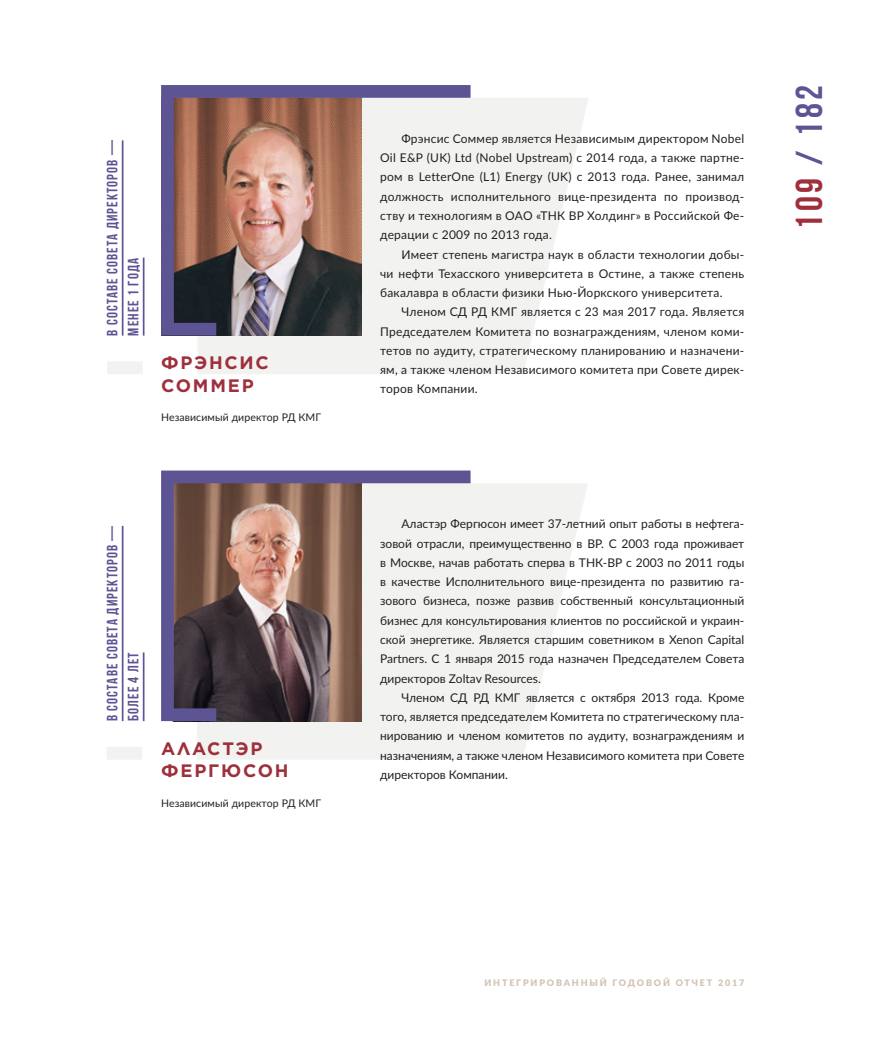
<style>
.page{position:relative;width:872px;height:1063px;background:#fff}
.page>*{position:absolute;margin:0;border:0;box-sizing:border-box;transform-origin:0 0}
.t1{font:700 37.5px "Bebas Neue";letter-spacing:.1em;color:#5d5494}
.ФИО{font:700 18px "Gotham";letter-spacing:.1em;color:#9e303c}
.ФИО-2{font:700 18px "Gotham";letter-spacing:.08em;color:#9e303c}
.t2{font:700 15px "Bebas Neue";letter-spacing:.07em;color:#5d5494}
.Наборный{font:12px/19.2px "Lato";letter-spacing:.005em;color:#231f20;text-align:justify}
.Должность{font:10.5px "Lato";letter-spacing:.01em;color:#231f20}
.t3{font:900 9px "Lato";letter-spacing:.2em;color:#d4c3b2}
.s1{color:#9e303c}
</style>
<div class="page">
<svg style="left:197px;top:484px;width:391px;height:275px;fill:#f2f3f1"></svg>
<svg style="left:161px;top:470px;width:322px;height:257px"></svg>
<hr style="left:122px;top:526px;width:1px;height:195px;background:#5d5494">
<hr style="left:143px;top:652px;width:1px;height:69px;background:#5d5494">
<div style="left:107px;top:747px;width:35px;height:13px;background:#f2f3f1"></div>
<svg style="left:198px;top:98px;width:390px;height:276px;fill:#f2f3f1"></svg>
<svg style="left:161px;top:85px;width:322px;height:257px"></svg>
<hr style="left:122px;top:140px;width:1px;height:196px;background:#5d5494">
<hr style="left:143px;top:258px;width:1px;height:78px;background:#5d5494">
<div style="left:107px;top:361px;width:36px;height:13px;background:#f2f3f1"></div>
<p class="t2" style="left:104px;top:336px;width:197px;rotate:-90deg">В СОСТАВЕ СОВЕТА ДИРЕКТОРОВ —</p>
<p class="t2" style="left:125px;top:336px;width:80px;rotate:-90deg">МЕНЕЕ 1 ГОДА</p>
<p class="ФИО" style="left:161px;top:351px;width:109px">ФРЭНСИС</p>
<p class="ФИО" style="left:161px;top:373px;width:94px">СОММЕР</p>
<p class="Должность" style="left:161px;top:410px;width:161px">Независимый директор РД КМГ</p>
<p class="t2" style="left:104px;top:721px;width:197px;rotate:-90deg">В СОСТАВЕ СОВЕТА ДИРЕКТОРОВ —</p>
<p class="t2" style="left:125px;top:721px;width:70px;rotate:-90deg">БОЛЕЕ 4 ЛЕТ</p>
<p class="ФИО-2" style="left:161px;top:736px;width:103px">АЛАСТЭР</p>
<p class="ФИО" style="left:161px;top:759px;width:129px">ФЕРГЮСОН</p>
<p class="Должность" style="left:161px;top:795px;width:161px">Независимый директор РД КМГ</p>
<p class="Наборный" style="left:380px;top:128px;width:366px;text-indent:21px">Фрэнсис Соммер является Независимым директором Nobel Oil E&amp;P (UK) Ltd (Nobel Upstream) с 2014 года, а также партне&shy;ром в LetterOne (L1) Energy (UK) с 2013 года. Ранее, занимал должность исполнительного вице-президента по производ&shy;ству и технологиям в ОАО «ТНК BP Холдинг» в Российской Фе&shy;дерации с 2009 по 2013 года.</p>
<p class="Наборный" style="left:380px;top:244px;width:366px;text-indent:21px">Имеет степень магистра наук в области технологии добы&shy;чи нефти Техасского университета в Остине, а также степень бакалавра в области физики Нью-Йоркского университета.</p>
<p class="Наборный" style="left:380px;top:302px;width:366px;text-indent:21px">Членом СД РД КМГ является с 23 мая 2017 года. Является Председателем Комитета по вознаграждениям, членом коми&shy;тетов по аудиту, стратегическому планированию и назначени&shy;ям, а также членом Независимого комитета при Совете дирек&shy;торов Компании.</p>
<p class="Наборный" style="left:380px;top:514px;width:366px;text-indent:21px">Аластэр Фергюсон имеет 37-летний опыт работы в нефтега&shy;зовой отрасли, преимущественно в BP. С 2003 года проживает в Москве, начав работать сперва в ТНК-BP с 2003 по 2011 годы в качестве Исполнительного вице-президента по развитию га&shy;зового бизнеса, позже развив собственный консультационный бизнес для консультирования клиентов по российской и украин&shy;ской энергетике. Является старшим советником в Xenon Capital Partners. С 1 января 2015 года назначен Председателем Совета директоров Zoltav Resources.</p>
<p class="Наборный" style="left:380px;top:687px;width:366px;text-indent:21px">Членом СД РД КМГ является с октября 2013 года. Кроме того, является председателем Комитета по стратегическому пла&shy;нированию и членом комитетов по аудиту, вознаграждениям и назначениям, а также членом Независимого комитета при Совете директоров Компании.</p>
<h1 class="t1" style="left:788px;top:230px;width:147px;rotate:-90deg"><span class="s1">109</span> / 182</h1>
<p class="t3" style="left:484px;top:976px;width:261px">ИНТЕГРИРОВАННЫЙ ГОДОВОЙ ОТЧЕТ 2017</p>
</div>
